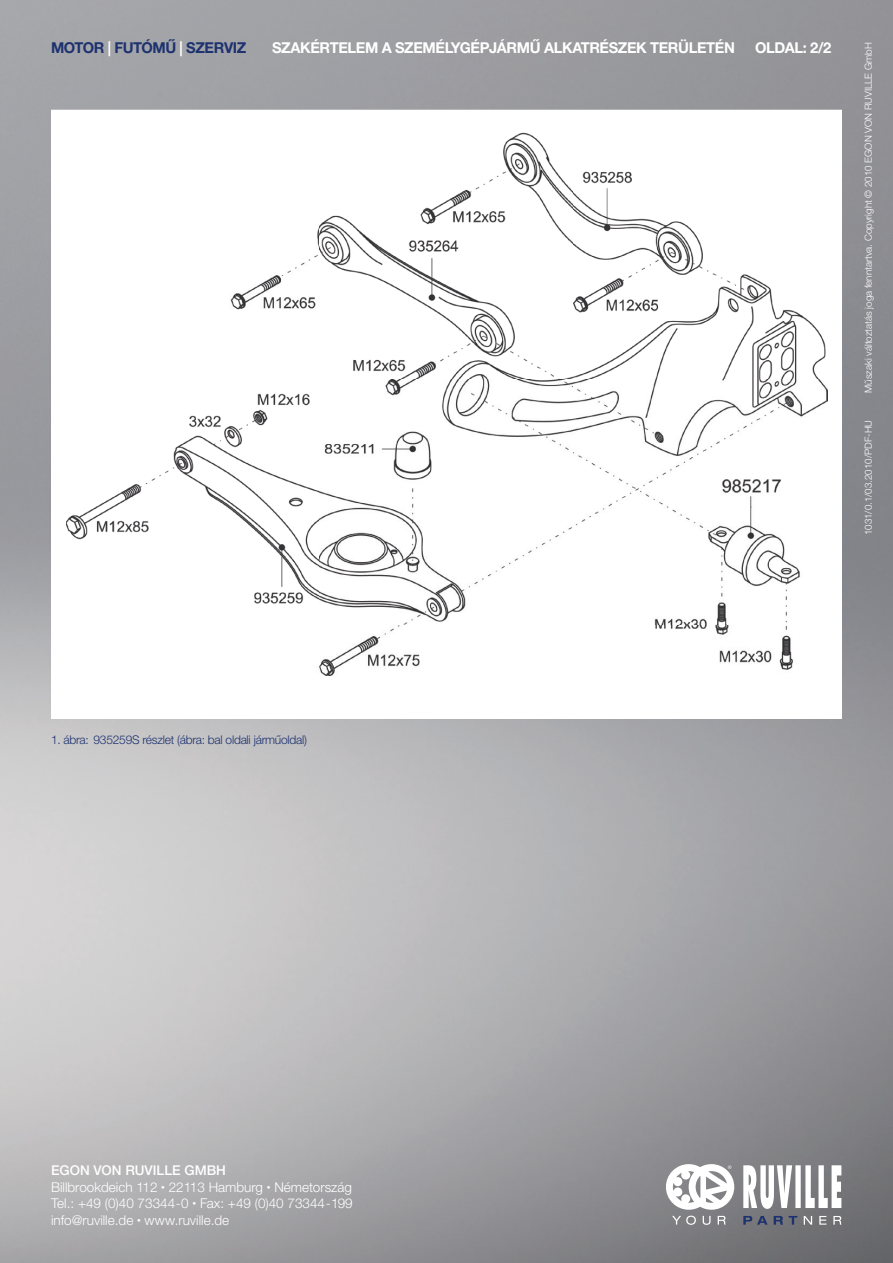
<style>
.page{position:relative;width:893px;height:1263px;background:#fff}
.page>*{position:absolute;margin:0;border:0;box-sizing:border-box;transform-origin:0 0}
.t1{font:700 15px "Helvetica Neue LTW1 G";letter-spacing:-.025em;color:#fff}
.t2{font:700 15px "Helvetica Neue LTW1 G";letter-spacing:-.025em;color:#1d326f}
.t3{font:300 13.5px/16.5px "Helvetica Neue LTW1 G";color:#fff}
.t4{font:300 12px "Helvetica Neue LTW1 G";letter-spacing:-.02em;color:#1d326f}
.t5{font:300 9.75px "Helvetica Neue LTW1 G";color:#fff}
.s1{color:#fff}
.s2{font-weight:500}
.s3{font-size:7.5px}
</style>
<div class="page">
<img style="left:0;top:0;width:893px;height:1263px">
<div style="left:51px;top:110px;width:791px;height:609px;background:#fff"></div>
<img style="left:66px;top:132px;width:761px;height:543px">
<svg style="left:743px;top:1165px;width:98px;height:44px"></svg>
<svg style="left:743px;top:1216px;width:24px;height:9px"></svg>
<svg style="left:774px;top:1216px;width:23px;height:9px"></svg>
<svg style="left:804px;top:1216px;width:8px;height:9px"></svg>
<svg style="left:819px;top:1216px;width:7px;height:9px"></svg>
<svg style="left:833px;top:1216px;width:8px;height:9px"></svg>
<svg style="left:666px;top:1164px;width:68px;height:61px"></svg>
<p class="t2" style="left:51px;top:39px;width:197px">MOTOR <span class="s1">|</span> FUTÓMŰ <span class="s1">|</span> SZERVIZ</p>
<p class="t1" style="left:272px;top:39px;width:464px">SZAKÉRTELEM A SZEMÉLYGÉPJÁRMŰ ALKATRÉSZEK TERÜLETÉN</p>
<p class="t1" style="left:755px;top:39px;width:78px">OLDAL: 2/2</p>
<p class="t5" style="left:862px;top:393px;width:352px;rotate:-90deg">Műszaki változtatás joga fenntartva. Copyright © 2010 EGON VON RUVILLE GmbH</p>
<p class="t5" style="left:862px;top:535px;width:117px;rotate:-90deg">1031/0.1/03.2010/PDF-HU</p>
<p class="t4" style="left:51px;top:733px;width:258px">1. ábra: 935259S részlet (ábra: bal oldali járműoldal)</p>
<p class="t3" style="left:51px;top:1162px;width:303px"><span class="s2">EGON VON RUVILLE GMBH<br></span>Billbrookdeich 112 <span class="s3">•</span> 22113 Hamburg <span class="s3">•</span> Németország Tel.: +49 (0)40 73344 - 0 <span class="s3">•</span> Fax: +49 (0)40 73344 - 199 info@ruville.de <span class="s3">•</span> www.ruville.de</p>
</div>
